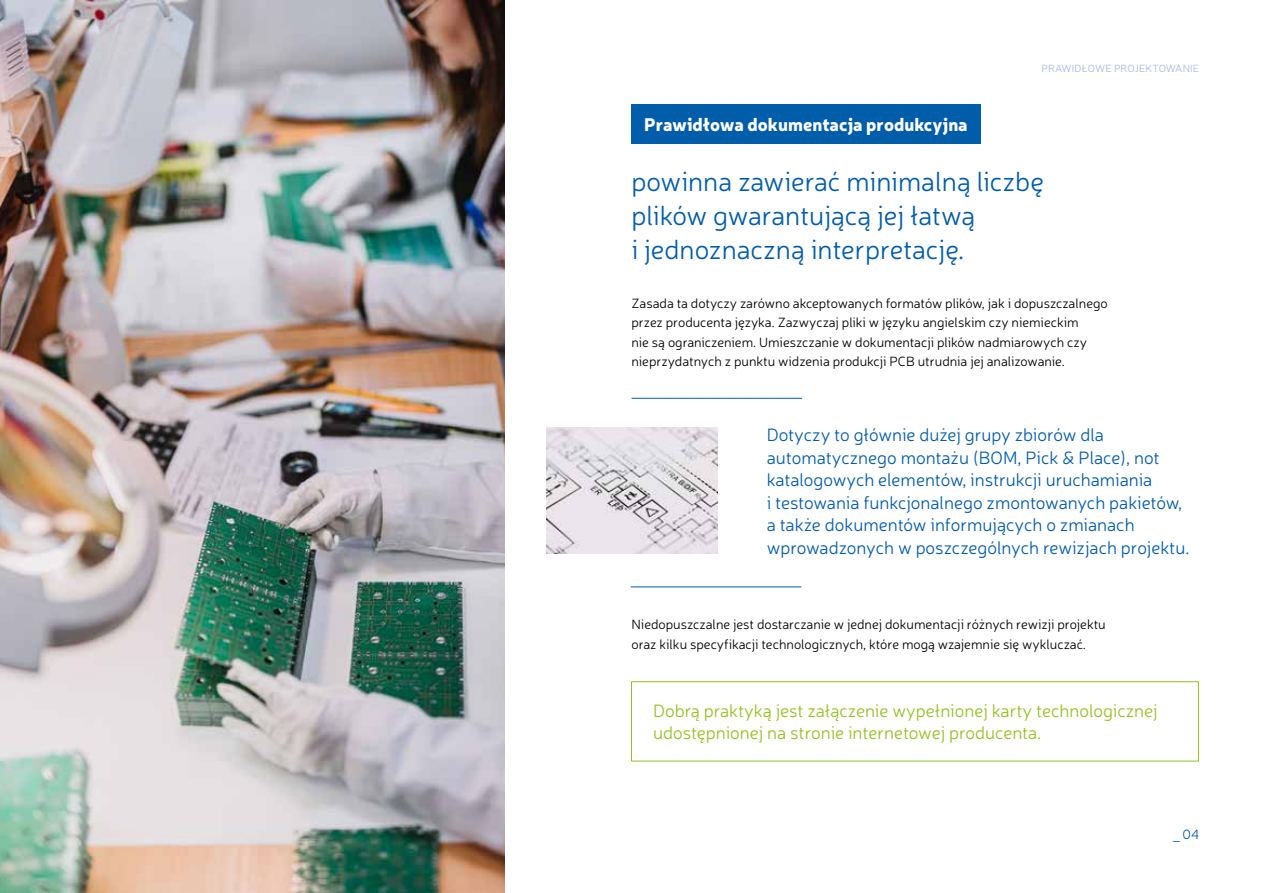
<style>
.page{position:relative;width:1263px;height:893px;background:#fff}
.page>*{position:absolute;margin:0;border:0;box-sizing:border-box;transform-origin:0 0}
.t1{font:300 27.15px/33.9px "Neris";color:#005da9}
.t2{font:300 18px/22.5px "Neris";color:#005da9}
.t3{font:300 18px/22.5px "Neris";color:#95c11f}
.t4{font:900 18px "Neris";color:#fff}
.t5{font:300 13.5px/19.5px "Neris";color:#000}
.t6{font:300 13.5px "Neris";color:#005da9}
.t7{font:300 10.5px "Neris";letter-spacing:.01em;color:#a5b7df}
</style>
<div class="page">
<div style="left:631px;top:105px;width:349px;height:39px;background:#005da9"></div>
<div style="left:631px;top:681px;width:568px;height:80px;border:1px solid #95c11f"></div>
<img style="left:0;top:1px;width:505px;height:892px">
<img style="left:547px;top:427px;width:170px;height:127px">
<hr style="left:631px;top:398px;width:171px;height:1px;background:#005da9">
<hr style="left:631px;top:587px;width:170px;height:1px;background:#005da9">
<h2 class="t4" style="left:644px;top:111px;width:325px">Prawidłowa dokumentacja produkcyjna</h2>
<p class="t7" style="left:1041px;top:61px;width:159px">PRAWIDŁOWE PROJEKTOWANIE</p>
<h1 class="t1" style="left:631px;top:163px;width:414px">powinna zawierać minimalną liczbę plików gwarantującą jej łatwą<br>i jednoznaczną interpretację.</h1>
<p class="t5" style="left:631px;top:293px;width:478px">Zasada ta dotyczy zarówno akceptowanych formatów plików, jak i dopuszczalnego przez producenta języka. Zazwyczaj pliki w języku angielskim czy niemieckim<br>nie są ograniczeniem. Umieszczanie w dokumentacji plików nadmiarowych czy nieprzydatnych z punktu widzenia produkcji PCB utrudnia jej analizowanie.</p>
<p class="t2" style="left:767px;top:423px;width:424px">Dotyczy to głównie dużej grupy zbiorów dla automatycznego montażu (BOM, Pick &amp; Place), not katalogowych elementów, instrukcji uruchamiania<br>i testowania funkcjonalnego zmontowanych pakietów, a także dokumentów informujących o zmianach wprowadzonych w poszczególnych rewizjach projektu.</p>
<p class="t5" style="left:631px;top:614px;width:476px">Niedopuszczalne jest dostarczanie w jednej dokumentacji różnych rewizji projektu oraz kilku specyfikacji technologicznych, które mogą wzajemnie się wykluczać.</p>
<h2 class="t3" style="left:653px;top:699px;width:506px">Dobrą praktyką jest załączenie wypełnionej karty technologicznej udostępnionej na stronie internetowej producenta.</h2>
<p class="t6" style="left:1173px;top:826px;width:28px">_ 04</p>
</div>
